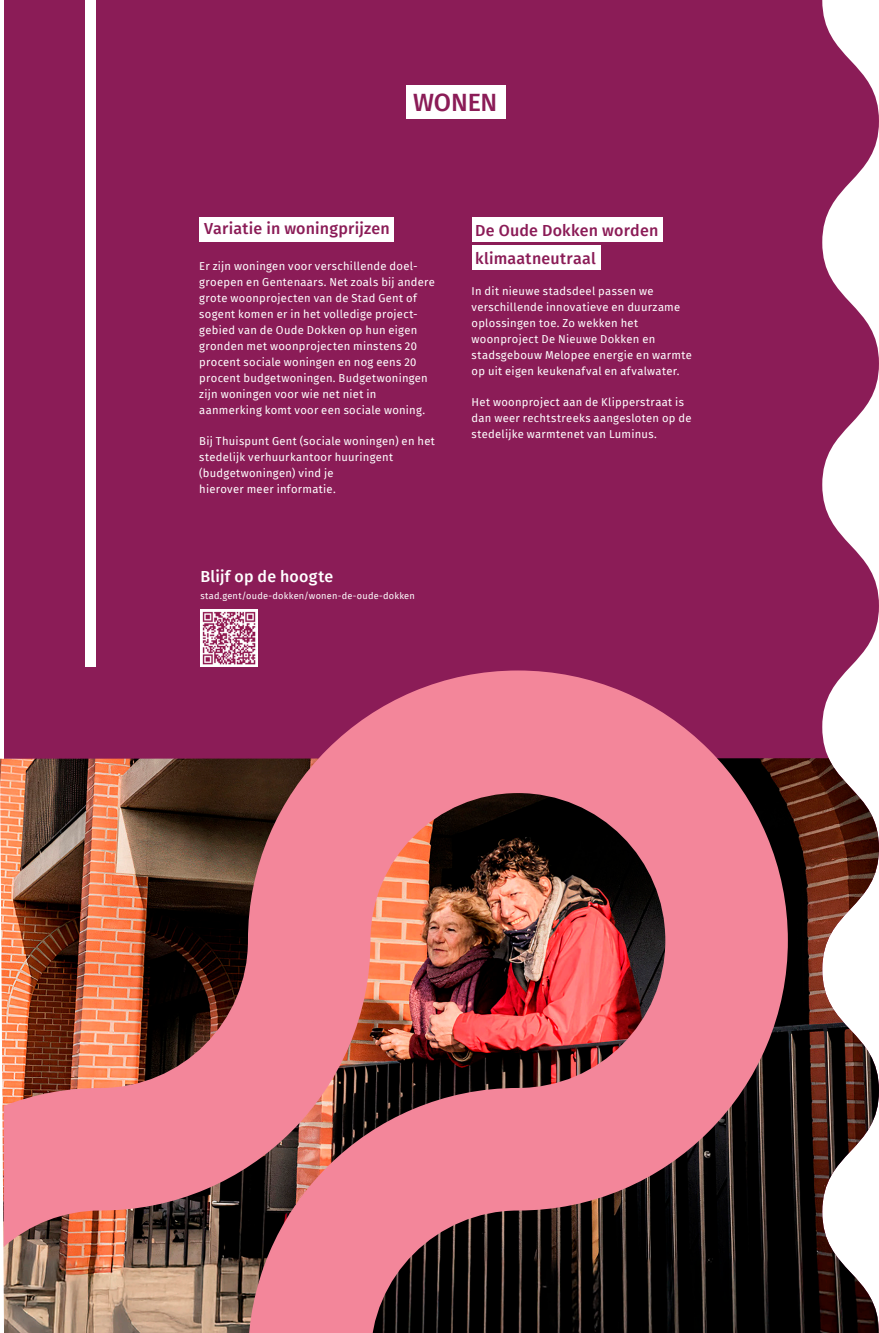
<style>
.page{position:relative;width:879px;height:1333px;background:#fff}
.page>*{position:absolute;margin:0;border:0;box-sizing:border-box;transform-origin:0 0}
.t1{font:500 25px "Fira Sans";letter-spacing:-.01em;color:#8b1c57}
.t2{font:500 16px/28px "Fira Sans";letter-spacing:.015em;color:#8b1c57}
.t3{font:500 16px "Fira Sans";letter-spacing:.02em;color:#fff}
.t4{font:11.2px/16px "Fira Sans";letter-spacing:.025em;color:#fff}
.t5{font:9.2px "Fira Sans";letter-spacing:.025em;color:#fff}
</style>
<div class="page">
<div style="left:4px;top:0;width:875px;height:758px;background:#8b1c57"></div>
<img style="left:0;top:758px;width:879px;height:574px">
<img style="left:100px;top:670px;width:688px;height:662px">
<svg style="left:4px;top:1087px;width:129px;height:159px;background:#e57e88"></svg>
<div style="left:85px;top:0;width:10px;height:666px;background:#fff"></div>
<div style="left:472px;top:217px;width:190px;height:25px;background:#fff"></div>
<div style="left:472px;top:245px;width:128px;height:25px;background:#fff"></div>
<div style="left:199px;top:217px;width:194px;height:25px;background:#fff"></div>
<div style="left:406px;top:85px;width:100px;height:34px;background:#fff"></div>
<img style="left:200px;top:609px;width:57px;height:57px">
<p class="t1" style="left:413px;top:82px;width:86px">WONEN</p>
<p class="t2" style="left:204px;top:214px;width:187px">Variatie in woningprijzen</p>
<p class="t4" style="left:199px;top:258px;width:237px">Er zijn woningen voor verschillende doel&shy;groepen en Gentenaars. Net zoals bij andere grote woonprojecten van de Stad Gent of sogent komen er in het volledige project&shy;gebied van de Oude Dokken op hun eigen gronden met woonprojecten minstens 20 procent sociale woningen en nog eens 20 procent budgetwoningen. Budgetwoningen zijn woningen voor wie net niet in aanmerking komt voor een sociale woning.</p>
<p class="t4" style="left:199px;top:433px;width:237px">Bij Thuispunt Gent (sociale woningen) en het stedelijk verhuurkantoor huuringent (budgetwoningen) vind je<br>hierover meer informatie.</p>
<p class="t3" style="left:200px;top:564px;width:134px">Blijf op de hoogte</p>
<p class="t5" style="left:200px;top:588px;width:216px">stad.gent/oude-dokken/wonen-de-oude-dokken</p>
<p class="t2" style="left:475px;top:215px;width:185px">De Oude Dokken worden klimaatneutraal</p>
<p class="t4" style="left:471px;top:283px;width:222px">In dit nieuwe stadsdeel passen we verschillende innovatieve en duurzame oplossingen toe. Zo wekken het woonproject De Nieuwe Dokken en stadsgebouw Melopee energie en warmte op uit eigen keukenafval en afvalwater.</p>
<p class="t4" style="left:471px;top:394px;width:221px">Het woonproject aan de Klipperstraat is dan weer rechtstreeks aangesloten op de stedelijke warmtenet van Luminus.</p>
</div>
